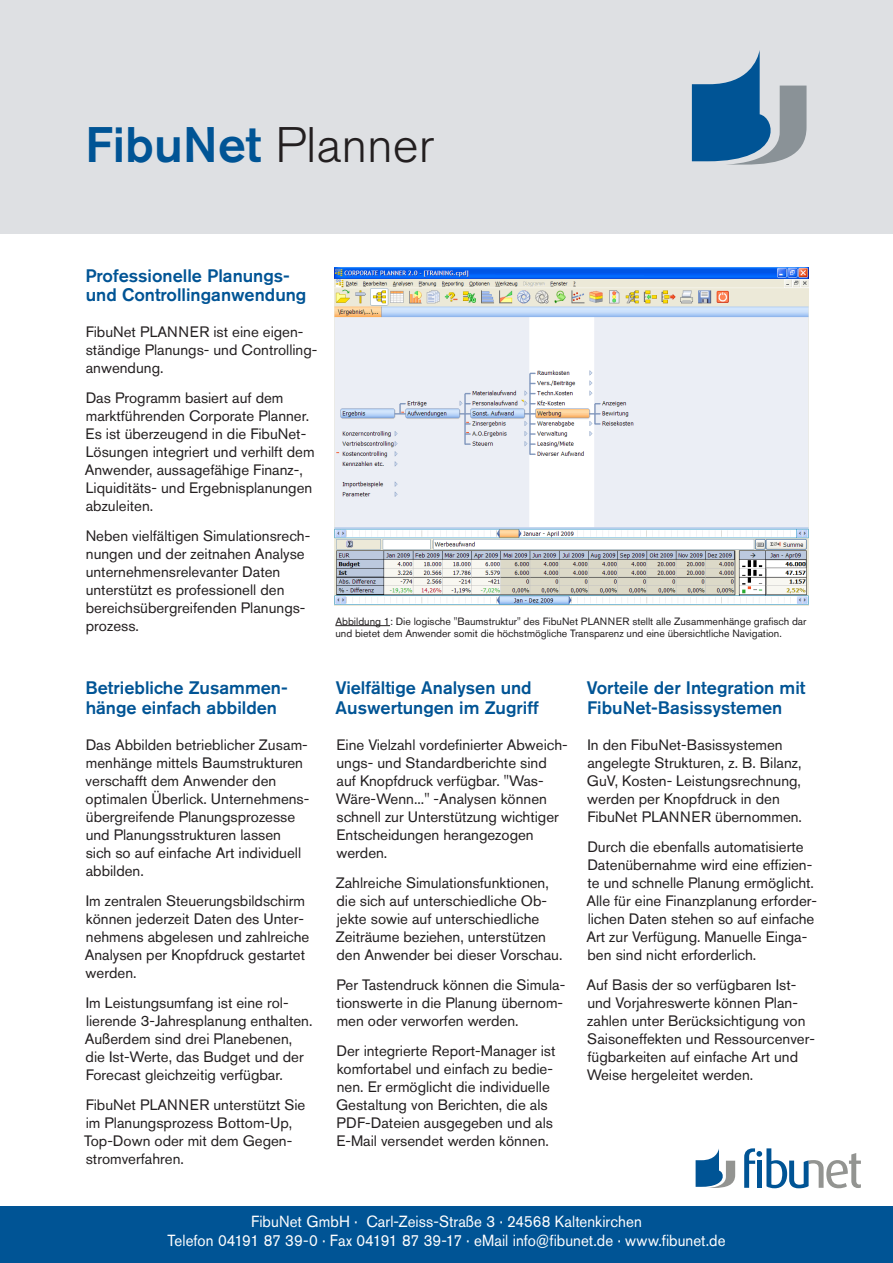
<style>
.page{position:relative;width:893px;height:1263px;background:#fff}
.page>*{position:absolute;margin:0;border:0;box-sizing:border-box;transform-origin:0 0}
.head_light{font:500 49.5px "Akzidenz Grotesk BE";color:#005495}
.t1{font:500 18px/19.5px "Akzidenz Grotesk BE";color:#005495}
.t2{font:16.05px/19.2px "Akzidenz Grotesk BE";letter-spacing:.005em;color:#fff;text-align:center;scale:.94 1}
.t3{font:15px/18px "Akzidenz Grotesk BE";color:#231f20}
.t4{font:10.5px/12.6px "Akzidenz Grotesk BE";color:#231f20}
.s1{font-weight:300;color:#231f20}
</style>
<div class="page">
<div style="left:0;top:1206px;width:893px;height:57px;background:#005495"></div>
<svg style="left:744px;top:1148px;width:117px;height:40px"></svg>
<svg style="left:696px;top:1149px;width:39px;height:39px"></svg>
<div style="left:0;top:0;width:893px;height:234px;background:#dee0e3"></div>
<svg style="left:692px;top:50px;width:114px;height:115px"></svg>
<img style="left:334px;top:268px;width:475px;height:337px">
<hr style="left:335px;top:625px;width:55px;height:1px;background:#231f20">
<p class="head_light" style="left:85px;top:114px;width:351px">FibuNet <span class="s1">Planner</span></p>
<p class="t1" style="left:85px;top:265px;width:223px">Professionelle Planungs&shy;und Controllinganwendung</p>
<p class="t3" style="left:86px;top:323px;width:233px">FibuNet PLANNER ist eine eigen&shy;ständige Planungs- und Controlling-</p>
<p class="t3" style="left:86px;top:359px;width:79px">anwendung.</p>
<p class="t3" style="left:85px;top:389px;width:231px">Das Programm basiert auf dem marktführenden Corporate Planner.<br>Es ist überzeugend in die FibuNet-<br>Lösungen integriert und verhilft dem<br>Anwender, aussagefähige Finanz-,<br>Liquiditäts- und Ergebnisplanungen abzuleiten.</p>
<p class="t3" style="left:86px;top:527px;width:226px">Neben vielfältigen Simulationsrech&shy;nungen und der zeitnahen Analyse unternehmensrelevanter Daten unterstützt es professionell den bereichsübergreifenden Planungs&shy;prozess.</p>
<p class="t1" style="left:85px;top:678px;width:204px">Betriebliche Zusammen&shy;hänge einfach abbilden</p>
<p class="t3" style="left:86px;top:735px;width:225px">Das Abbilden betrieblicher Zusam&shy;menhänge mittels Baumstrukturen verschafft dem Anwender den optimalen Überlick. Unternehmens&shy;übergreifende Planungsprozesse und Planungsstrukturen lassen sich so auf einfache Art individuell abbilden.</p>
<p class="t3" style="left:85px;top:891px;width:226px">Im zentralen Steuerungsbildschirm können jederzeit Daten des Unter&shy;nehmens abgelesen und zahlreiche<br>Analysen per Knopfdruck gestartet werden.</p>
<p class="t3" style="left:85px;top:993px;width:229px">Im Leistungsumfang ist eine rol&shy;lierende 3-Jahresplanung enthalten.<br>Außerdem sind drei Planebenen, die Ist-Werte, das Budget und der Forecast gleichzeitig verfügbar.</p>
<p class="t3" style="left:84px;top:1095px;width:223px">FibuNet PLANNER unterstützt Sie im Planungsprozess Bottom-Up,<br>Top-Down oder mit dem Gegen&shy;stromverfahren.</p>
<p class="t4" style="left:335px;top:615px;width:473px">Abbildung 1: Die logische "Baumstruktur" des FibuNet PLANNER stellt alle Zusammenhänge grafisch dar und bietet dem Anwender somit die höchstmögliche Transparenz und eine übersichtliche Navigation.</p>
<p class="t1" style="left:336px;top:678px;width:205px">Vielfältige Analysen und<br>Auswertungen im Zugriff</p>
<p class="t3" style="left:336px;top:735px;width:233px">Eine Vielzahl vordefinierter Abweich-</p>
<p class="t3" style="left:336px;top:753px;width:224px">ungs- und Standardberichte sind auf Knopfdruck verfügbar. "Was-<br>Wäre-Wenn..." -Analysen können schnell zur Unterstützung wichtiger<br>Entscheidungen herangezogen werden.</p>
<p class="t3" style="left:336px;top:873px;width:228px">Zahlreiche Simulationsfunktionen, die sich auf unterschiedliche Ob&shy;jekte sowie auf unterschiedliche Zeiträume beziehen, unterstützen den Anwender bei dieser Vorschau.</p>
<p class="t3" style="left:337px;top:975px;width:230px">Per Tastendruck können die Simula&shy;tionswerte in die Planung übernom&shy;men oder verworfen werden.</p>
<p class="t3" style="left:336px;top:1041px;width:221px">Der integrierte Report-Manager ist komfortabel und einfach zu bedie&shy;nen. Er ermöglicht die individuelle Gestaltung von Berichten, die als PDF-Dateien ausgegeben und als E-Mail versendet werden können.</p>
<p class="t1" style="left:587px;top:678px;width:220px">Vorteile der Integration mit<br>FibuNet-Basissystemen</p>
<p class="t3" style="left:587px;top:735px;width:217px">In den FibuNet-Basissystemen angelegte Strukturen, z. B. Bilanz,<br>GuV, Kosten- Leistungsrechnung, werden per Knopfdruck in den<br>FibuNet PLANNER übernommen.</p>
<p class="t3" style="left:586px;top:837px;width:232px">Durch die ebenfalls automatisierte Datenübernahme wird eine effizien&shy;te und schnelle Planung ermöglicht.<br>Alle für eine Finanzplanung erforder-</p>
<p class="t3" style="left:586px;top:909px;width:229px">lichen Daten stehen so auf einfache<br>Art zur Verfügung. Manuelle Einga&shy;ben sind nicht erforderlich.</p>
<p class="t3" style="left:586px;top:975px;width:211px">Auf Basis der so verfügbaren Ist-</p>
<p class="t3" style="left:587px;top:993px;width:230px">und Vorjahreswerte können Plan&shy;zahlen unter Berücksichtigung von Saisoneffekten und Ressourcenver&shy;fügbarkeiten auf einfache Art und Weise hergeleitet werden.</p>
<p class="t2" style="left:167px;top:1212px;width:595px">FibuNet GmbH · Carl-Zeiss-Straße 3 · 24568 Kaltenkirchen<br>Telefon 04191 87 39-0 · Fax 04191 87 39-17 · eMail info@fibunet.de · www.fibunet.de</p>
</div>
